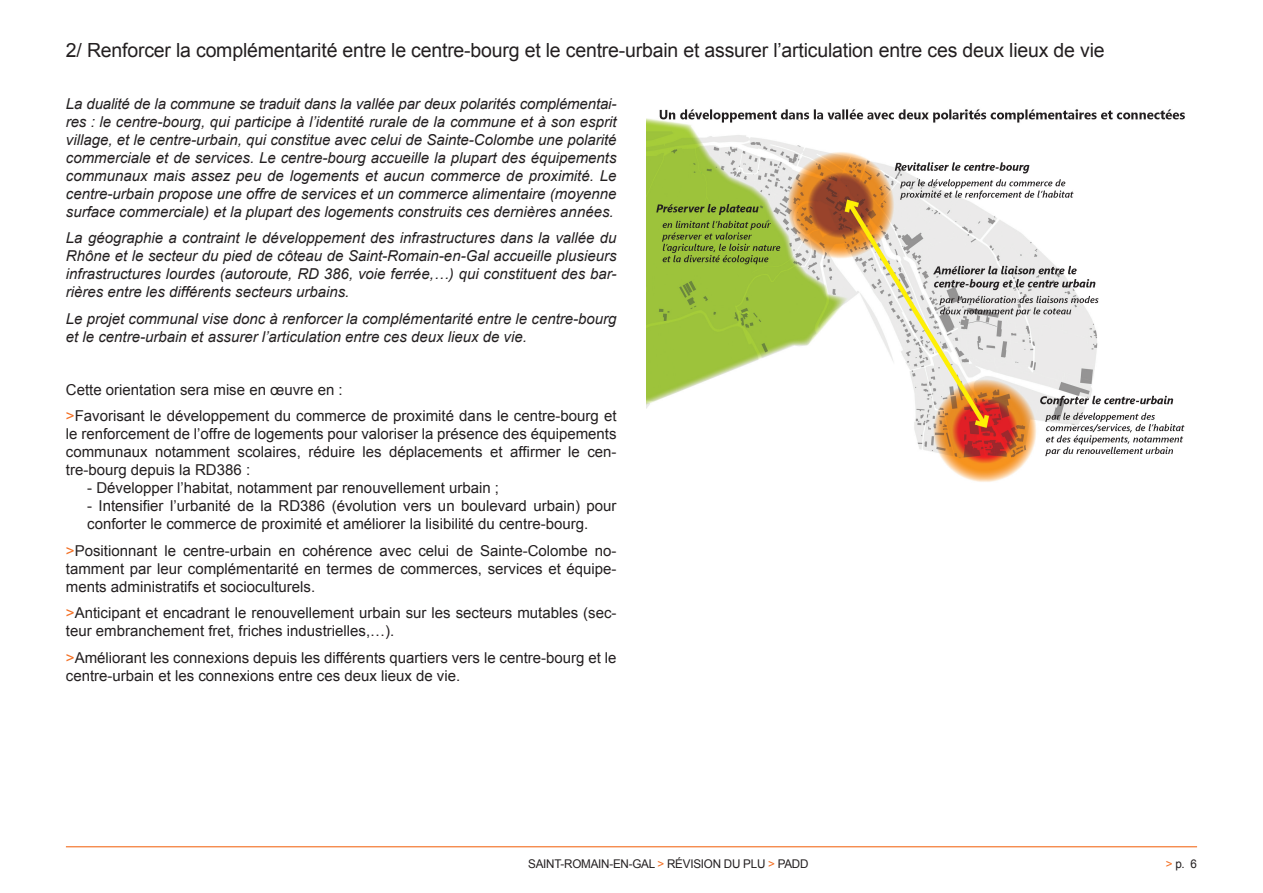
<style>
.page{position:relative;width:1263px;height:893px;background:#fff}
.page>*{position:absolute;margin:0;border:0;box-sizing:border-box;transform-origin:0 0}
.Titre_3{font:19.5px "Arial";letter-spacing:-.01em;color:#231f20}
.PADD-intro{font:italic 15px/18px "Arial";color:#231f20;text-align:justify}
.TEXTE{font:15px/18px "Arial";color:#231f20;text-align:justify}
.liste{font:15px/18px "Arial";color:#231f20}
.t1{font:12px "Arial";letter-spacing:-.02em;color:#231f20}
.s1{color:#f36e21}
</style>
<div class="page">
<hr style="left:66px;top:846px;width:1131px;height:1px;background:#f36e21">
<img style="left:646px;top:109px;width:539px;height:373px">
<p class="Titre_3" style="left:66px;top:37px;width:1040px">2/ Renforcer la complémentarité entre le centre-bourg et le centre-urbain et assurer l’articulation entre ces deux lieux de vie</p>
<p class="PADD-intro" style="left:66px;top:95px;width:552px">La dualité de la commune se traduit dans la vallée par deux polarités complémentai&shy;res : le centre-bourg, qui participe à l’identité rurale de la commune et à son esprit village, et le centre-urbain, qui constitue avec celui de Sainte-Colombe une polarité commerciale et de services. Le centre-bourg accueille la plupart des équipements communaux mais assez peu de logements et aucun commerce de proximité. Le centre-urbain propose une offre de services et un commerce alimentaire (moyenne surface commerciale) et la plupart des logements construits ces dernières années.</p>
<p class="PADD-intro" style="left:66px;top:229px;width:552px">La géographie a contraint le développement des infrastructures dans la vallée du Rhône et le secteur du pied de côteau de Saint-Romain-en-Gal accueille plusieurs infrastructures lourdes (autoroute, RD 386, voie ferrée,…) qui constituent des bar&shy;rières entre les différents secteurs urbains.</p>
<p class="PADD-intro" style="left:66px;top:310px;width:552px">Le projet communal vise donc à renforcer la complémentarité entre le centre-bourg et le centre-urbain et assurer l’articulation entre ces deux lieux de vie.</p>
<p class="TEXTE" style="left:66px;top:381px;width:278px">Cette orientation sera mise en œuvre en :</p>
<p class="TEXTE" style="left:66px;top:407px;width:552px"><span class="s1">&gt;</span>Favorisant le développement du commerce de proximité dans le centre-bourg et le renforcement de l’offre de logements pour valoriser la présence des équipements communaux notamment scolaires, réduire les déplacements et affirmer le cen&shy;tre-bourg depuis la RD386 :</p>
<p class="liste" style="left:87px;top:479px;width:413px">- Développer l’habitat, notamment par renouvellement urbain ;</p>
<p class="liste" style="left:87px;top:497px;width:531px">- Intensifier l’urbanité de la RD386 (évolution vers un boulevard urbain) pour conforter le commerce de proximité et améliorer la lisibilité du centre-bourg.</p>
<p class="TEXTE" style="left:66px;top:542px;width:552px"><span class="s1">&gt;</span>Positionnant le centre-urbain en cohérence avec celui de Sainte-Colombe no&shy;tamment par leur complémentarité en termes de commerces, services et équipe&shy;ments administratifs et socioculturels.</p>
<p class="TEXTE" style="left:66px;top:604px;width:552px"><span class="s1">&gt;</span>Anticipant et encadrant le renouvellement urbain sur les secteurs mutables (sec&shy;teur embranchement fret, friches industrielles,…).</p>
<p class="TEXTE" style="left:66px;top:649px;width:552px"><span class="s1">&gt;</span>Améliorant les connexions depuis les différents quartiers vers le centre-bourg et le centre-urbain et les connexions entre ces deux lieux de vie.</p>
<p class="t1" style="left:528px;top:855px;width:282px">SAINT-ROMAIN-EN-GAL <span class="s1">&gt;</span> RÉVISION DU PLU <span class="s1">&gt;</span> PADD</p>
<p class="t1" style="left:1166px;top:855px;width:33px"><span class="s1">&gt;</span> p. 6</p>
</div>
